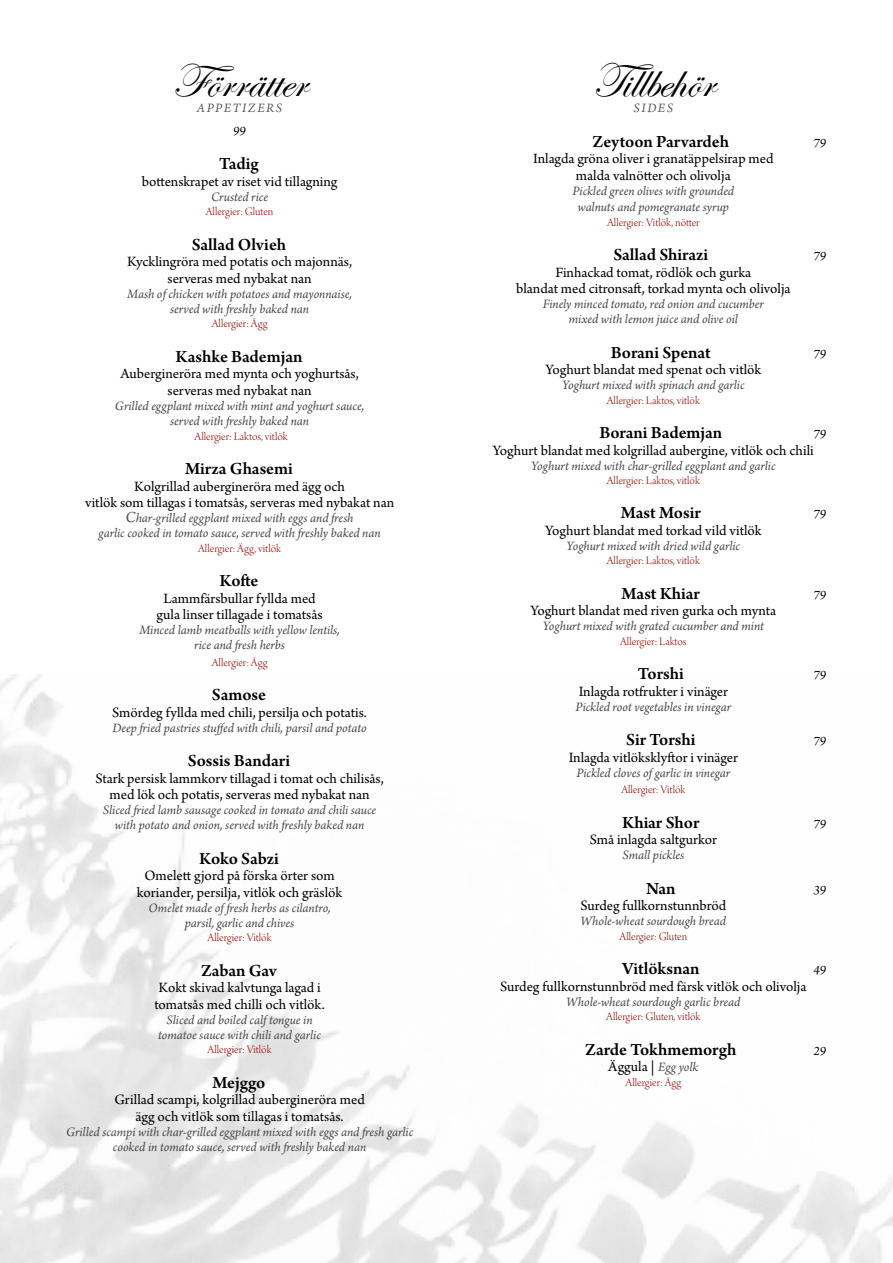
<style>
.page{position:relative;width:893px;height:1263px;background:#fff}
.page>*{position:absolute;margin:0;border:0;box-sizing:border-box;transform-origin:0 0}
.t1{font:49.5px "Edwardian Script ITC";color:#000}
.t2{font:600 18px "Arno Pro";letter-spacing:-.005em;color:#000}
.t3{font:15px/16.5px "Arno Pro";color:#000;text-align:center}
.t4{font:italic 13.5px/15px "Arno Pro";letter-spacing:-.005em;color:#4a4a49;text-align:center}
.t5{font:italic 13.5px "Arno Pro";color:#000}
.t6{font:italic 13.5px "Arno Pro";letter-spacing:.115em;color:#575756}
.t7{font:12px "Arno Pro Light Display";color:#99150e}
.s1{font-size:16.2px}
.s2{font-style:italic;font-size:13.5px;color:#4a4a49}
</style>
<div class="page">
<h1 class="t1" style="left:173px;top:54px;width:135px">Förrätter</h1>
<p class="t6" style="left:197px;top:100px;width:87px">APPETIZERS</p>
<p class="t5" style="left:233px;top:123px;width:14px">99</p>
<h2 class="t2" style="left:219px;top:154px;width:41px">Tadig</h2>
<p class="t3" style="left:142px;top:174px;width:197px">bottenskrapet av riset vid tillagning</p>
<p class="t4" style="left:211px;top:190px;width:59px">Crusted rice</p>
<p class="t7" style="left:206px;top:205px;width:69px">Allergier: Gluten</p>
<h2 class="t2" style="left:192px;top:234px;width:96px">Sallad Olvieh</h2>
<p class="t3" style="left:127px;top:254px;width:227px">Kycklingröra med potatis och majonnäs, serveras med nybakat nan</p>
<p class="t4" style="left:127px;top:287px;width:226px">Mash of chicken with potatoes and mayonnaise, served with freshly baked nan</p>
<p class="t7" style="left:212px;top:317px;width:57px">Allergier: Ägg</p>
<h2 class="t2" style="left:176px;top:346px;width:128px">Kashke Bademjan</h2>
<p class="t3" style="left:120px;top:366px;width:240px">Aubergineröra med mynta och yoghurtsås, serveras med nybakat nan</p>
<p class="t4" style="left:115px;top:399px;width:251px">Grilled eggplant mixed with mint and yoghurt sauce, served with freshly baked nan</p>
<p class="t7" style="left:195px;top:430px;width:95px">Allergier: Laktos, vitlök</p>
<h2 class="t2" style="left:185px;top:458px;width:109px">Mirza Ghasemi</h2>
<p class="t3" style="left:85px;top:479px;width:311px">Kolgrillad aubergineröra med ägg och<br>vitlök som tillagas i tomatsås, serveras med nybakat nan</p>
<p class="t4" style="left:99px;top:511px;width:284px"><span class="s1">C</span>har-grilled eggplant mixed with eggs and fresh<br>garlic cooked in tomato sauce, served with freshly baked nan</p>
<p class="t7" style="left:198px;top:542px;width:84px">Allergier: Ägg, vitlök</p>
<h2 class="t2" style="left:219px;top:570px;width:41px">Kofte</h2>
<p class="t3" style="left:157px;top:591px;width:168px">Lammfärsbullar fyllda med gula linser tillagade i tomatsås</p>
<p class="t4" style="left:139px;top:623px;width:202px">Minced lamb meatballs with yellow lentils, rice and fresh herbs</p>
<p class="t7" style="left:212px;top:656px;width:57px">Allergier: Ägg</p>
<h2 class="t2" style="left:212px;top:684px;width:56px">Samose</h2>
<p class="t3" style="left:112px;top:705px;width:256px">Smördeg fyllda med chili, persilja och potatis.</p>
<p class="t4" style="left:112px;top:721px;width:256px">Deep fried pastries stuffed with chili, parsil and potato</p>
<h2 class="t2" style="left:188px;top:750px;width:104px">Sossis Bandari</h2>
<p class="t3" style="left:95px;top:771px;width:290px">Stark persisk lammkorv tillagad i tomat och chilisås, med lök och potatis, serveras med nybakat nan</p>
<p class="t4" style="left:103px;top:803px;width:275px">Sliced fried lamb sausage cooked in tomato and chili sauce with potato and onion, served with freshly baked nan</p>
<h2 class="t2" style="left:199px;top:848px;width:81px">Koko Sabzi</h2>
<p class="t3" style="left:137px;top:868px;width:207px">Omelett gjord på förska örter som koriander, persilja, vitlök och gräslök</p>
<p class="t4" style="left:148px;top:901px;width:184px">Omelet made of fresh herbs as cilantro, parsil, garlic and chives</p>
<p class="t7" style="left:208px;top:931px;width:66px">Allergier: Vitlök</p>
<h2 class="t2" style="left:201px;top:960px;width:77px">Zaban Gav</h2>
<p class="t3" style="left:154px;top:980px;width:172px;text-align:left">Kokt skivad kalvtunga lagad i tomatsås med chilli och vitlök.</p>
<p class="t4" style="left:158px;top:1013px;width:164px">Sliced and boiled calf tongue in tomatoe sauce with chili and garlic</p>
<p class="t7" style="left:208px;top:1043px;width:66px">Allergier: Vitlök</p>
<h2 class="t2" style="left:212px;top:1072px;width:55px">Mejggo</h2>
<p class="t3" style="left:114px;top:1092px;width:252px">Grillad scampi, kolgrillad aubergineröra med ägg och vitlök som tillagas i tomatsås.</p>
<p class="t4" style="left:66px;top:1125px;width:349px">Grilled scampi with char-grilled eggplant mixed with eggs and fresh garlic cooked in tomato sauce, served with freshly baked nan</p>
<h1 class="t1" style="left:592px;top:54px;width:124px">Tillbehör</h1>
<p class="t6" style="left:634px;top:100px;width:41px">SIDES</p>
<h2 class="t2" style="left:592px;top:131px;width:138px">Zeytoon Parvardeh</h2>
<p class="t5" style="left:813px;top:135px;width:14px">79</p>
<p class="t3" style="left:533px;top:151px;width:242px">Inlagda gröna oliver i granatäppelsirap med malda valnötter och olivolja</p>
<p class="t4" style="left:572px;top:183px;width:163px;line-height:16.5px">Pickled green olives with grounded walnuts and pomegranate syrup</p>
<p class="t7" style="left:607px;top:216px;width:94px">Allergier: Vitlök, nötter</p>
<h2 class="t2" style="left:613px;top:244px;width:96px">Sallad Shirazi</h2>
<p class="t5" style="left:813px;top:248px;width:14px">79</p>
<p class="t3" style="left:516px;top:265px;width:276px">Finhackad tomat, rödlök och gurka<br>blandat med citronsaft, torkad mynta och olivolja</p>
<p class="t4" style="left:543px;top:297px;width:222px">Finely minced tomato, red onion and cucumber mixed with lemon juice and olive oil</p>
<h2 class="t2" style="left:611px;top:342px;width:101px">Borani Spenat</h2>
<p class="t5" style="left:813px;top:346px;width:14px">79</p>
<p class="t3" style="left:545px;top:362px;width:217px">Yoghurt blandat med spenat och vitlök</p>
<p class="t4" style="left:562px;top:378px;width:184px">Yoghurt mixed with spinach and garlic</p>
<p class="t7" style="left:607px;top:393px;width:95px">Allergier: Laktos, vitlök</p>
<h2 class="t2" style="left:599px;top:422px;width:124px">Borani Bademjan</h2>
<p class="t5" style="left:813px;top:426px;width:14px">79</p>
<p class="t3" style="left:493px;top:443px;width:322px">Yoghurt blandat med kolgrillad aubergine, vitlök och chili</p>
<p class="t4" style="left:531px;top:459px;width:246px">Yoghurt mixed with char-grilled eggplant and garlic</p>
<p class="t7" style="left:607px;top:474px;width:95px">Allergier: Laktos, vitlök</p>
<h2 class="t2" style="left:621px;top:503px;width:82px">Mast Mosir</h2>
<p class="t5" style="left:813px;top:507px;width:14px">79</p>
<p class="t3" style="left:545px;top:523px;width:218px">Yoghurt blandat med torkad vild vitlök</p>
<p class="t4" style="left:567px;top:539px;width:175px">Yoghurt mixed with dried wild garlic</p>
<p class="t7" style="left:607px;top:554px;width:95px">Allergier: Laktos, vitlök</p>
<h2 class="t2" style="left:622px;top:583px;width:80px">Mast Khiar</h2>
<p class="t5" style="left:813px;top:587px;width:14px">79</p>
<p class="t3" style="left:530px;top:603px;width:248px">Yoghurt blandat med riven gurka och mynta</p>
<p class="t4" style="left:543px;top:619px;width:223px">Yoghurt mixed with grated cucumber and mint</p>
<p class="t7" style="left:620px;top:635px;width:68px">Allergier: Laktos</p>
<h2 class="t2" style="left:638px;top:663px;width:47px">Torshi</h2>
<p class="t5" style="left:813px;top:667px;width:14px">79</p>
<p class="t3" style="left:579px;top:684px;width:151px">Inlagda rotfrukter i vinäger</p>
<p class="t4" style="left:575px;top:700px;width:157px">Pickled root vegetables in vinegar</p>
<h2 class="t2" style="left:626px;top:729px;width:71px">Sir Torshi</h2>
<p class="t5" style="left:813px;top:733px;width:14px">79</p>
<p class="t3" style="left:569px;top:750px;width:171px">Inlagda vitlöksklyftor i vinäger</p>
<p class="t4" style="left:576px;top:766px;width:156px">Pickled cloves of garlic in vinegar</p>
<p class="t7" style="left:621px;top:783px;width:66px">Allergier: Vitlök</p>
<h2 class="t2" style="left:622px;top:812px;width:79px">Khiar Shor</h2>
<p class="t5" style="left:813px;top:816px;width:14px">79</p>
<p class="t3" style="left:590px;top:832px;width:129px">Små inlagda saltgurkor</p>
<p class="t4" style="left:622px;top:848px;width:63px">Small pickles</p>
<h2 class="t2" style="left:646px;top:878px;width:31px">Nan</h2>
<p class="t5" style="left:813px;top:882px;width:14px">39</p>
<p class="t3" style="left:580px;top:898px;width:147px">Surdeg fullkornstunnbröd</p>
<p class="t4" style="left:581px;top:914px;width:147px">Whole-wheat sourdough bread</p>
<p class="t7" style="left:620px;top:930px;width:69px">Allergier: Gluten</p>
<h2 class="t2" style="left:622px;top:958px;width:79px">Vitlöksnan</h2>
<p class="t5" style="left:813px;top:962px;width:14px">49</p>
<p class="t3" style="left:500px;top:979px;width:308px">Surdeg fullkornstunnbröd med färsk vitlök och olivolja</p>
<p class="t4" style="left:566px;top:995px;width:176px">Whole-wheat sourdough garlic bread</p>
<p class="t7" style="left:606px;top:1010px;width:96px">Allergier: Gluten, vitlök</p>
<h2 class="t2" style="left:585px;top:1039px;width:153px">Zarde Tokhmemorgh</h2>
<p class="t5" style="left:813px;top:1043px;width:14px">29</p>
<p class="t3" style="left:608px;top:1059px;width:92px">Äggula | <span class="s2">Egg yolk</span></p>
<p class="t7" style="left:626px;top:1075px;width:57px">Allergier: Ägg</p>
</div>
